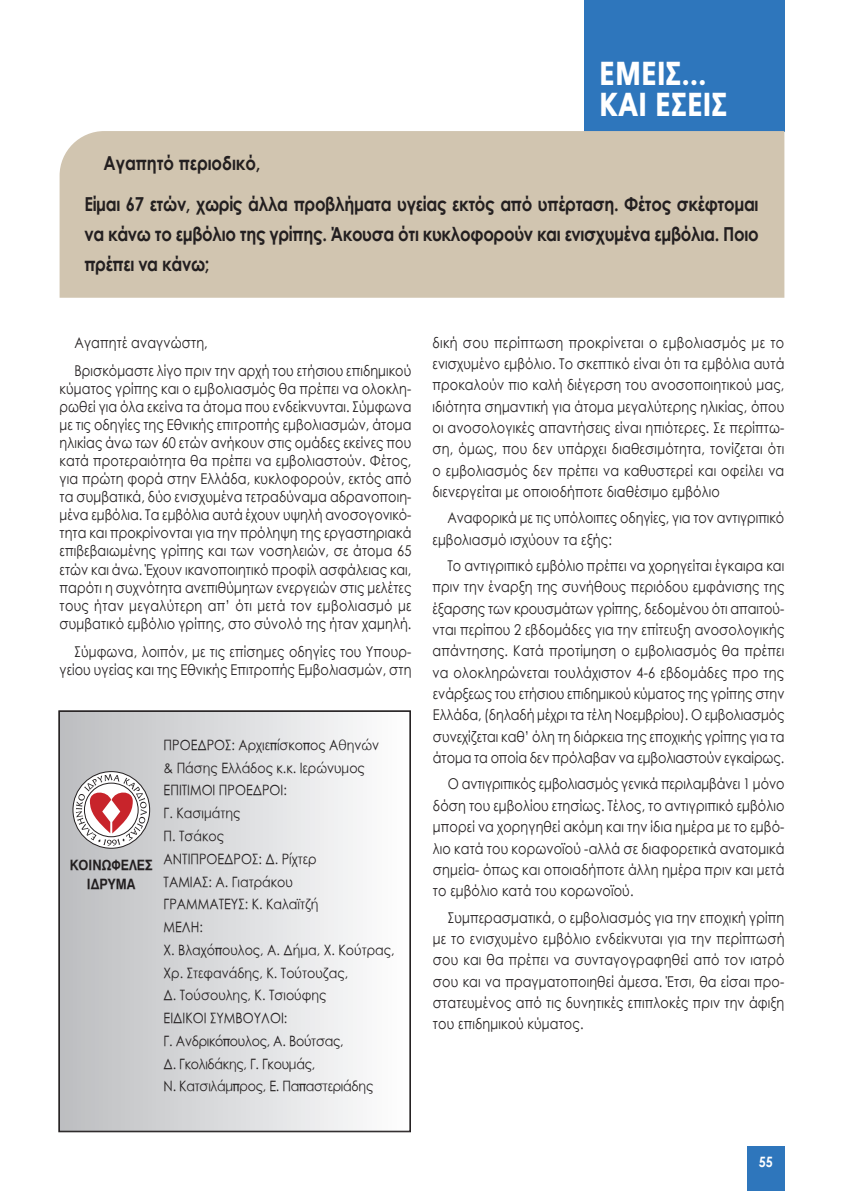
<style>
.page{position:relative;width:844px;height:1191px;background:#fff}
.page>*{position:absolute;margin:0;border:0;box-sizing:border-box;transform-origin:0 0}
.t1{font:900 33.25px/31.5px "PF Catalog";color:#fff;scale:.8 1}
.KEIMENO{font:700 19.25px/30.4px "Century Gothic";letter-spacing:-.02em;color:#231f20;text-align:justify;scale:.86 1}
.KEIMENO-2{font:14.88px/21.3px "Century Gothic";letter-spacing:.01em;color:#231f20;text-align:justify;scale:.86 1}
.t2{font:14px/22.8px "SK Century Gothic Pol Uni W";color:#231f20;scale:.9 1}
.t3{font:14px "SK Century Gothic Pol Uni W";letter-spacing:-.02em;color:#231f20;scale:.9 1}
.t4{font:14px/19.2px "SK Swiss Pol Uni W Bold";color:#231f20;text-align:center;scale:.9 1}
.t5{font:700 14px "Century Gothic";color:#fff;scale:.9 1}
</style>
<div class="page">
<div style="left:747px;top:1146px;width:37px;height:45px;background:#2e76bc"></div>
<svg style="left:59px;top:710px;width:351px;height:422px"></svg>
<div style="left:59px;top:711px;width:351px;height:420px;border:1px solid #231f20"></div>
<svg style="left:73px;top:771px;width:77px;height:77px"></svg>
<div style="left:584px;top:0;width:200px;height:131px;background:#2e76bc"></div>
<div style="left:60px;top:131px;width:724px;height:167px;background:#d1c5b0"></div>
<p class="t1" style="left:599px;top:57px;width:161px">ΕΜΕΙΣ...<br>ΚΑΙ ΕΣΕΙΣ</p>
<p class="KEIMENO" style="left:104px;top:147px;width:184px">Αγαπητό περιοδικό,</p>
<p class="KEIMENO" style="left:84px;top:187px;width:785px">Είμαι 67 ετών, χωρίς άλλα προβλήματα υγείας εκτός από υπέρταση. Φέτος σκέφτομαι να κάνω το εμβόλιο της γρίπης. Άκουσα ότι κυκλοφορούν και ενισχυμένα εμβόλια. Ποιο πρέπει να κάνω;</p>
<p class="KEIMENO-2" style="left:74px;top:331px;width:156px">Αγαπητέ αναγνώστη,</p>
<p class="KEIMENO-2" style="left:60px;top:361px;width:410px;line-height:18px;text-indent:15px">Βρισκόμαστε λίγο πριν την αρχή του ετήσιου επιδημικού κύματος γρίπης και ο εμβολιασμός θα πρέπει να ολοκλη&shy;ρωθεί για όλα εκείνα τα άτομα που ενδείκνυνται. Σύμφωνα με τις οδηγίες της Εθνικής επιτροπής εμβολιασμών, άτομα ηλικίας άνω των 60 ετών ανήκουν στις ομάδες εκείνες που κατά προτεραιότητα θα πρέπει να εμβολιαστούν. Φέτος, για πρώτη φορά στην Ελλάδα, κυκλοφορούν, εκτός από τα συμβατικά, δύο ενισχυμένα τετραδύναμα αδρανοποιη&shy;μένα εμβόλια. Τα εμβόλια αυτά έχουν υψηλή ανοσογονικό&shy;τητα και προκρίνονται για την πρόληψη της εργαστηριακά επιβεβαιωμένης γρίπης και των νοσηλειών, σε άτομα 65 ετών και άνω. Έχουν ικανοποιητικό προφίλ ασφάλειας και, παρότι η συχνότητα ανεπιθύμητων ενεργειών στις μελέτες τους ήταν μεγαλύτερη απ’ ότι μετά τον εμβολιασμό με συμβατικό εμβόλιο γρίπης, στο σύνολό της ήταν χαμηλή.</p>
<p class="KEIMENO-2" style="left:60px;top:642px;width:410px;line-height:18px;text-align:right">Σύμφωνα, λοιπόν, με τις επίσημες οδηγίες του Υπουρ&shy;γείου υγείας και της Εθνικής Επιτροπής Εμβολιασμών, στη</p>
<p class="t4" style="left:70px;top:855px;width:93px">ΚΟΙΝΩΦΕΛΕΣ<br>ΙΔΡΥΜΑ</p>
<p class="t2" style="left:163px;top:733px;width:241px">ΠΡΟΕΔΡΟΣ: Αρχιεπίσκοπος Αθηνών</p>
<p class="t2" style="left:163px;top:756px;width:225px">&amp; Πάσης Ελλάδος κ.κ. Ιερώνυμος</p>
<p class="t2" style="left:163px;top:779px;width:138px">ΕΠΙΤΙΜΟΙ ΠΡΟΕΔΡΟΙ:</p>
<p class="t2" style="left:163px;top:802px;width:87px">Γ. Κασιμάτης</p>
<p class="t2" style="left:163px;top:824px;width:69px">Π. Τσάκος</p>
<p class="t2" style="left:163px;top:847px;width:171px">ΑΝΤΙΠΡΟΕΔΡΟΣ: Δ. Ρίχτερ</p>
<p class="t2" style="left:163px;top:870px;width:145px">ΤΑΜΙΑΣ: Α. Γιατράκου</p>
<p class="t2" style="left:163px;top:893px;width:174px">ΓΡΑΜΜΑΤΕΥΣ: Κ. Καλαϊτζή</p>
<p class="t2" style="left:163px;top:915px;width:45px">ΜΕΛΗ:</p>
<p class="t2" style="left:163px;top:938px;width:258px">Χ. Βλαχόπουλος, Α. Δήμα, Χ. Κούτρας,<br>Χρ. Στεφανάδης, Κ. Τούτουζας,<br>Δ. Τούσουλης, Κ. Τσιούφης</p>
<p class="t2" style="left:163px;top:1006px;width:139px">ΕΙΔΙΚΟΙ ΣΥΜΒΟΥΛΟΙ:</p>
<p class="t3" style="left:163px;top:1032px;width:202px">Γ. Ανδρικόπουλος, Α. Βούτσας,</p>
<p class="t3" style="left:163px;top:1055px;width:170px">Δ. Γκολιδάκης, Γ. Γκουμάς,</p>
<p class="t3" style="left:163px;top:1078px;width:234px">Ν. Κατσιλάμπρος, Ε. Παπαστεριάδης</p>
<p class="KEIMENO-2" style="left:432px;top:331px;width:410px">δική σου περίπτωση προκρίνεται ο εμβολιασμός με το ενισχυμένο εμβόλιο. Το σκεπτικό είναι ότι τα εμβόλια αυτά προκαλούν πιο καλή διέγερση του ανοσοποιητικού μας, ιδιότητα σημαντική για άτομα μεγαλύτερης ηλικίας, όπου οι ανοσολογικές απαντήσεις είναι ηπιότερες. Σε περίπτω&shy;ση, όμως, που δεν υπάρχει διαθεσιμότητα, τονίζεται ότι ο εμβολιασμός δεν πρέπει να καθυστερεί και οφείλει να διενεργείται με οποιοδήποτε διαθέσιμο εμβόλιο</p>
<p class="KEIMENO-2" style="left:432px;top:507px;width:410px;text-indent:15px">Αναφορικά με τις υπόλοιπες οδηγίες, για τον αντιγριπικό εμβολιασμό ισχύουν τα εξής:</p>
<p class="KEIMENO-2" style="left:432px;top:555px;width:411px;text-indent:15px">Το αντιγριπικό εμβόλιο πρέπει να χορηγείται έγκαιρα και πριν την έναρξη της συνήθους περιόδου εμφάνισης της έξαρσης των κρουσμάτων γρίπης, δεδομένου ότι απαιτού&shy;νται περίπου 2 εβδομάδες για την επίτευξη ανοσολογικής απάντησης. Κατά προτίμηση ο εμβολιασμός θα πρέπει να ολοκληρώνεται τουλάχιστον 4-6 εβδομάδες προ της ενάρξεως του ετήσιου επιδημικού κύματος της γρίπης στην Ελλάδα, (δηλαδή μέχρι τα τέλη Νοεμβρίου). Ο εμβολιασμός συνεχίζεται καθ’ όλη τη διάρκεια της εποχικής γρίπης για τα άτομα τα οποία δεν πρόλαβαν να εμβολιαστούν εγκαίρως.</p>
<p class="KEIMENO-2" style="left:433px;top:773px;width:410px;text-indent:15px">Ο αντιγριπικός εμβολιασμός γενικά περιλαμβάνει 1 μόνο δόση του εμβολίου ετησίως. Τέλος, το αντιγριπικό εμβόλιο μπορεί να χορηγηθεί ακόμη και την ίδια ημέρα με το εμβό&shy;λιο κατά του κορωνοϊού -αλλά σε διαφορετικά ανατομικά σημεία- όπως και οποιαδήποτε άλλη ημέρα πριν και μετά το εμβόλιο κατά του κορωνοϊού.</p>
<p class="KEIMENO-2" style="left:433px;top:906px;width:410px;text-indent:15px">Συμπερασματικά, ο εμβολιασμός για την εποχική γρίπη με το ενισχυμένο εμβόλιο ενδείκνυται για την περίπτωσή σου και θα πρέπει να συνταγογραφηθεί από τον ιατρό σου και να πραγματοποιηθεί άμεσα. Έτσι, θα είσαι προ&shy;στατευμένος από τις δυνητικές επιπλοκές πριν την άφιξη του επιδημικού κύματος.</p>
<p class="t5" style="left:758px;top:1151px;width:17px">55</p>
</div>
